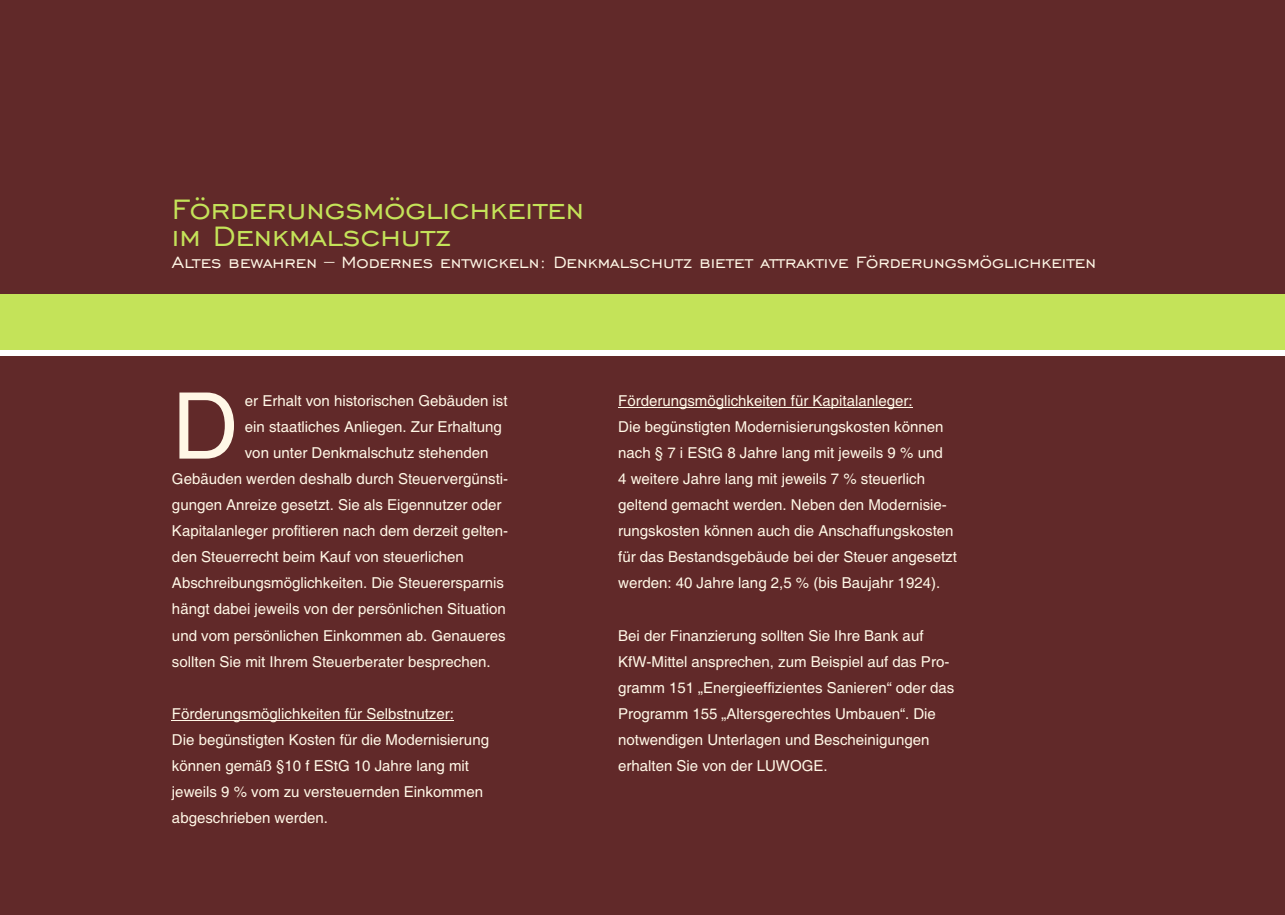
<style>
.page{position:relative;width:1285px;height:915px;background:#fff}
.page>*{position:absolute;margin:0;border:0;box-sizing:border-box;transform-origin:0 0}
.t1{font:91.95px "Helvetica";color:#fff7e6}
.t2{font:36px/26.8px "Engravers Gothic BT";color:#c4e359}
.t3{font:21px "Engravers Gothic BT";color:#fff7e6}
.t4{font:15px/26px "Helvetica";color:#fff7e6}
</style>
<div class="page">
<div style="left:0;top:0;width:1284px;height:294px;background:#612929"></div>
<div style="left:0;top:355px;width:1284px;height:559px;background:#612929"></div>
<div style="left:0;top:294px;width:1284px;height:61px;background:#c4e359"></div>
<div style="left:0;top:350px;width:1284px;height:5px;background:#fff"></div>
<hr style="left:172px;top:719px;width:282px;height:1px;background:#fff7e6">
<hr style="left:618px;top:407px;width:294px;height:1px;background:#fff7e6">
<h2 class="t2" style="left:172px;top:196px;width:413px">Förderungsmöglichkeiten im Denkmalschutz</h2>
<h3 class="t3" style="left:172px;top:252px;width:925px">Altes bewahren – Modernes entwickeln: Denkmalschutz bietet attraktive Förderungsmöglichkeiten</h3>
<h1 class="t1" style="left:172px;top:391px;width:68px">D</h1>
<p class="t4" style="left:245px;top:389px;width:264px">er Erhalt von historischen Gebäuden ist</p>
<p class="t4" style="left:245px;top:415px;width:258px">ein staatliches Anliegen. Zur Erhaltung</p>
<p class="t4" style="left:245px;top:441px;width:245px">von unter Denkmalschutz stehenden</p>
<p class="t4" style="left:172px;top:467px;width:337px">Gebäuden werden deshalb durch Steuervergünsti-</p>
<p class="t4" style="left:172px;top:493px;width:331px">gungen Anreize gesetzt. Sie als Eigennutzer oder</p>
<p class="t4" style="left:172px;top:519px;width:337px">Kapitalanleger profitieren nach dem derzeit gelten-</p>
<p class="t4" style="left:172px;top:545px;width:293px">den Steuerrecht beim Kauf von steuerlichen</p>
<p class="t4" style="left:172px;top:571px;width:333px">Abschreibungsmöglichkeiten. Die Steuerersparnis</p>
<p class="t4" style="left:172px;top:597px;width:335px">hängt dabei jeweils von der persönlichen Situation</p>
<p class="t4" style="left:172px;top:623px;width:335px">und vom persönlichen Einkommen ab. Genaueres</p>
<p class="t4" style="left:172px;top:649px;width:320px">sollten Sie mit Ihrem Steuerberater besprechen.</p>
<p class="t4" style="left:172px;top:701px;width:318px">Förderungsmöglichkeiten für Selbstnutzer:<br>Die begünstigten Kosten für die Modernisierung können gemäß §10 f EStG 10 Jahre lang mit jeweils 9 % vom zu versteuernden Einkommen abgeschrieben werden.</p>
<p class="t4" style="left:618px;top:389px;width:340px">Förderungsmöglichkeiten für Kapitalanleger:<br>Die begünstigten Modernisierungskosten können nach § 7 i EStG 8 Jahre lang mit jeweils 9 % und<br>4 weitere Jahre lang mit jeweils 7 % steuerlich geltend gemacht werden. Neben den Modernisie&shy;rungskosten können auch die Anschaffungskosten für das Bestandsgebäude bei der Steuer angesetzt werden: 40 Jahre lang 2,5 % (bis Baujahr 1924).</p>
<p class="t4" style="left:618px;top:623px;width:337px">Bei der Finanzierung sollten Sie Ihre Bank auf KfW-Mittel ansprechen, zum Beispiel auf das Pro&shy;gramm 151 „Energieeffizientes Sanieren“ oder das Programm 155 „Altersgerechtes Umbauen“. Die notwendigen Unterlagen und Bescheinigungen erhalten Sie von der LUWOGE.</p>
</div>
